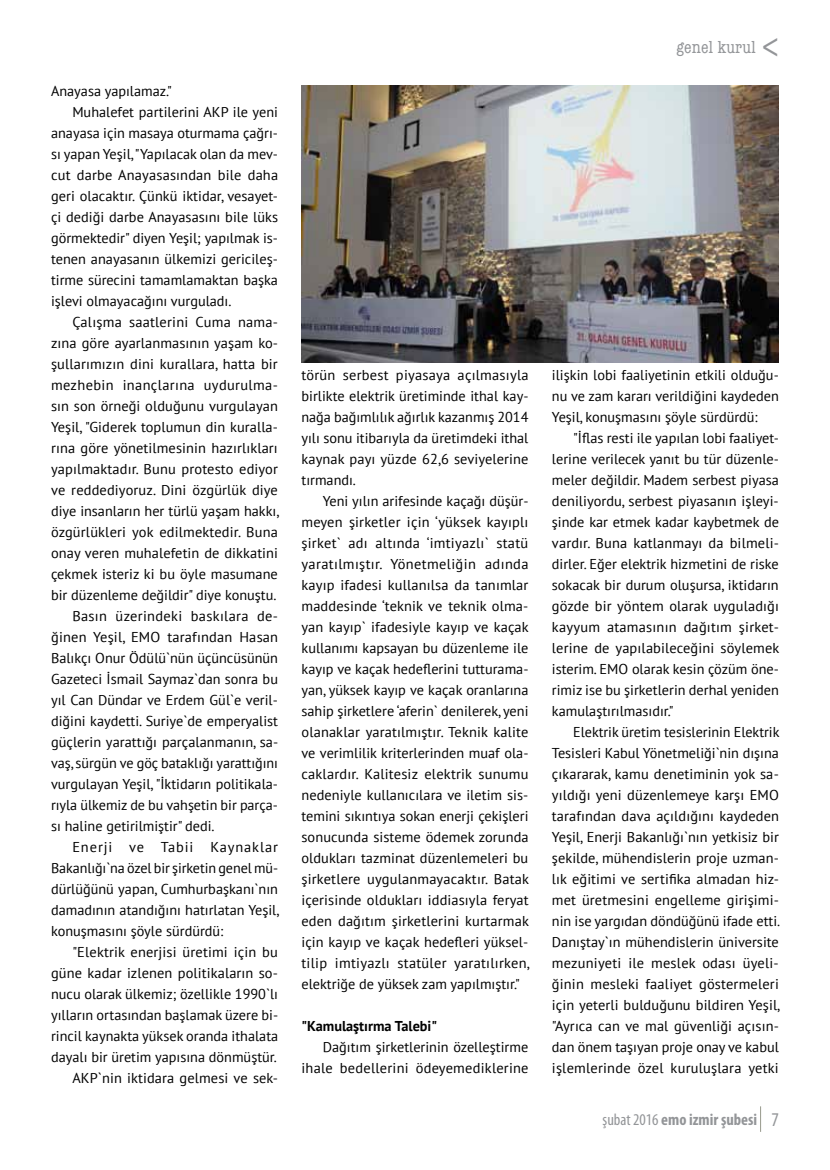
<style>
.page{position:relative;width:830px;height:1170px;background:#fff}
.page>*{position:absolute;margin:0;border:0;box-sizing:border-box;transform-origin:0 0}
.t1{font:condensed 18px "American Typewriter";letter-spacing:.01em;color:#939598}
.t2{font:700 condensed 16.5px "Myriad Pro";color:#939598}
.t3{font:14.25px/21px "PT Sans";color:#000;text-align:justify}
.t4{font:14.25px "PT Sans";letter-spacing:.025em;color:#000}
.t5{font:14.25px "PT Sans";letter-spacing:.065em;color:#000}
.t6{font:700 14.25px "PT Sans";color:#000}
.s1{font-weight:400}
.s2{font-weight:400;font-size:19.5px}
</style>
<div class="page">
<img style="left:301px;top:85px;width:477px;height:277px">
<p class="t3" style="left:51px;top:80px;width:122px">Anayasa yapılamaz."</p>
<p class="t3" style="left:72px;top:101px;width:207px">Muhalefet partilerini AKP ile yeni</p>
<p class="t3" style="left:51px;top:122px;width:228px">anayasa için masaya oturmama çağrı-</p>
<p class="t3" style="left:51px;top:143px;width:228px">sı yapan Yeşil, "Yapılacak olan da mev-</p>
<p class="t3" style="left:51px;top:164px;width:228px">cut darbe Anayasasından bile daha</p>
<p class="t3" style="left:51px;top:185px;width:228px">geri olacaktır. Çünkü iktidar, vesayet-</p>
<p class="t3" style="left:51px;top:206px;width:228px">çi dediği darbe Anayasasını bile lüks</p>
<p class="t3" style="left:51px;top:227px;width:228px">görmektedir" diyen Yeşil; yapılmak is-</p>
<p class="t3" style="left:51px;top:248px;width:228px">tenen anayasanın ülkemizi gericileş-</p>
<p class="t3" style="left:51px;top:269px;width:228px">tirme sürecini tamamlamaktan başka</p>
<p class="t3" style="left:51px;top:290px;width:182px">işlevi olmayacağını vurguladı.</p>
<p class="t3" style="left:72px;top:311px;width:207px">Çalışma saatlerini Cuma nama-</p>
<p class="t3" style="left:51px;top:332px;width:228px">zına göre ayarlanmasının yaşam ko-</p>
<p class="t3" style="left:51px;top:353px;width:228px">şullarımızın dini kurallara, hatta bir</p>
<p class="t4" style="left:51px;top:376px;width:228px">mezhebin inançlarına uydurulma-</p>
<p class="t3" style="left:51px;top:395px;width:228px">sın son örneği olduğunu vurgulayan</p>
<p class="t3" style="left:51px;top:416px;width:228px">Yeşil, "Giderek toplumun din kuralla-</p>
<p class="t3" style="left:51px;top:437px;width:228px">rına göre yönetilmesinin hazırlıkları</p>
<p class="t3" style="left:51px;top:458px;width:228px">yapılmaktadır. Bunu protesto ediyor</p>
<p class="t3" style="left:51px;top:479px;width:228px">ve reddediyoruz. Dini özgürlük diye</p>
<p class="t3" style="left:51px;top:500px;width:229px">diye insanların her türlü yaşam hakkı,</p>
<p class="t3" style="left:51px;top:521px;width:228px">özgürlükleri yok edilmektedir. Buna</p>
<p class="t3" style="left:51px;top:542px;width:228px">onay veren muhalefetin de dikkatini</p>
<p class="t3" style="left:51px;top:563px;width:228px">çekmek isteriz ki bu öyle masumane</p>
<p class="t3" style="left:51px;top:584px;width:227px">bir düzenleme değildir" diye konuştu.</p>
<p class="t4" style="left:72px;top:607px;width:207px">Basın üzerindeki baskılara de-</p>
<p class="t3" style="left:51px;top:626px;width:228px">ğinen Yeşil, EMO tarafından Hasan</p>
<p class="t3" style="left:51px;top:647px;width:228px">Balıkçı Onur Ödülü`nün üçüncüsünün</p>
<p class="t3" style="left:51px;top:668px;width:228px">Gazeteci İsmail Saymaz`dan sonra bu</p>
<p class="t3" style="left:51px;top:689px;width:228px">yıl Can Dündar ve Erdem Gül`e veril-</p>
<p class="t3" style="left:51px;top:710px;width:228px">diğini kaydetti. Suriye`de emperyalist</p>
<p class="t3" style="left:51px;top:731px;width:228px">güçlerin yarattığı parçalanmanın, sa-</p>
<p class="t3" style="left:51px;top:752px;width:228px">vaş, sürgün ve göç bataklığı yarattığını</p>
<p class="t3" style="left:51px;top:773px;width:228px">vurgulayan Yeşil, "İktidarın politikala-</p>
<p class="t3" style="left:51px;top:794px;width:228px">rıyla ülkemiz de bu vahşetin bir parça-</p>
<p class="t3" style="left:51px;top:815px;width:165px">sı haline getirilmiştir" dedi.</p>
<p class="t5" style="left:72px;top:838px;width:207px">Enerji ve Tabii Kaynaklar</p>
<p class="t3" style="left:51px;top:857px;width:228px">Bakanlığı`na özel bir şirketin genel mü-</p>
<p class="t3" style="left:51px;top:878px;width:228px">dürlüğünü yapan, Cumhurbaşkanı`nın</p>
<p class="t3" style="left:51px;top:899px;width:229px">damadının atandığını hatırlatan Yeşil,</p>
<p class="t3" style="left:51px;top:920px;width:174px">konuşmasını şöyle sürdürdü:</p>
<p class="t3" style="left:72px;top:941px;width:207px">"Elektrik enerjisi üretimi için bu</p>
<p class="t3" style="left:51px;top:962px;width:228px">güne kadar izlenen politikaların so-</p>
<p class="t3" style="left:51px;top:983px;width:228px">nucu olarak ülkemiz; özellikle 1990`lı</p>
<p class="t3" style="left:51px;top:1004px;width:228px">yılların ortasından başlamak üzere bi-</p>
<p class="t3" style="left:51px;top:1025px;width:228px">rincil kaynakta yüksek oranda ithalata</p>
<p class="t3" style="left:51px;top:1046px;width:227px">dayalı bir üretim yapısına dönmüştür.</p>
<p class="t3" style="left:72px;top:1067px;width:207px">AKP`nin iktidara gelmesi ve sek-</p>
<p class="t1" style="left:676px;top:33px;width:81px">genel kurul</p>
<p class="t3" style="left:301px;top:364px;width:228px">törün serbest piyasaya açılmasıyla birlikte elektrik üretiminde ithal kay&shy;nağa bağımlılık ağırlık kazanmış 2014 yılı sonu itibarıyla da üretimdeki ithal kaynak payı yüzde 62,6 seviyelerine tırmandı.</p>
<p class="t3" style="left:301px;top:490px;width:230px;text-indent:21px">Yeni yılın arifesinde kaçağı düşür&shy;meyen şirketler için ‘yüksek kayıplı şirket` adı altında ‘imtiyazlı` statü yaratılmıştır. Yönetmeliğin adında kayıp ifadesi kullanılsa da tanımlar maddesinde ‘teknik ve teknik olma&shy;yan kayıp` ifadesiyle kayıp ve kaçak kullanımı kapsayan bu düzenleme ile kayıp ve kaçak hedeflerini tutturama&shy;yan, yüksek kayıp ve kaçak oranlarına sahip şirketlere ‘aferin` denilerek, yeni olanaklar yaratılmıştır. Teknik kalite ve verimlilik kriterlerinden muaf ola&shy;caklardır. Kalitesiz elektrik sunumu nedeniyle kullanıcılara ve iletim sis&shy;temini sıkıntıya sokan enerji çekişleri sonucunda sisteme ödemek zorunda oldukları tazminat düzenlemeleri bu şirketlere uygulanmayacaktır. Batak içerisinde oldukları iddiasıyla feryat eden dağıtım şirketlerini kurtarmak için kayıp ve kaçak hedefleri yüksel&shy;tilip imtiyazlı statüler yaratılırken, elektriğe de yüksek zam yapılmıştır."</p>
<p class="t6" style="left:301px;top:1016px;width:137px">"Kamulaştırma Talebi"</p>
<p class="t3" style="left:301px;top:1036px;width:228px;text-align:right">Dağıtım şirketlerinin özelleştirme ihale bedellerini ödeyemediklerine</p>
<p class="t3" style="left:551px;top:364px;width:228px">ilişkin lobi faaliyetinin etkili olduğu&shy;nu ve zam kararı verildiğini kaydeden Yeşil, konuşmasını şöyle sürdürdü:</p>
<p class="t3" style="left:551px;top:427px;width:229px;text-indent:21px">"İflas resti ile yapılan lobi faaliyet&shy;lerine verilecek yanıt bu tür düzenle&shy;meler değildir. Madem serbest piyasa deniliyordu, serbest piyasanın işleyi&shy;şinde kar etmek kadar kaybetmek de vardır. Buna katlanmayı da bilmeli&shy;dirler. Eğer elektrik hizmetini de riske sokacak bir durum oluşursa, iktidarın gözde bir yöntem olarak uyguladığı kayyum atamasının dağıtım şirket&shy;lerine de yapılabileceğini söylemek isterim. EMO olarak kesin çözüm öne&shy;rimiz ise bu şirketlerin derhal yeniden kamulaştırılmasıdır."</p>
<p class="t3" style="left:551px;top:721px;width:230px;text-indent:21px">Elektrik üretim tesislerinin Elektrik Tesisleri Kabul Yönetmeliği`nin dışına çıkararak, kamu denetiminin yok sa&shy;yıldığı yeni düzenlemeye karşı EMO tarafından dava açıldığını kaydeden Yeşil, Enerji Bakanlığı`nın yetkisiz bir şekilde, mühendislerin proje uzman&shy;lık eğitimi ve sertifika almadan hiz&shy;met üretmesini engelleme girişimi&shy;nin ise yargıdan döndüğünü ifade etti.<br>Danıştay`ın mühendislerin üniversite mezuniyeti ile meslek odası üyeli&shy;ğinin mesleki faaliyet göstermeleri için yeterli bulduğunu bildiren Yeşil, "Ayrıca can ve mal güvenliği açısın&shy;dan önem taşıyan proje onay ve kabul işlemlerinde özel kuruluşlara yetki</p>
<p class="t2" style="left:602px;top:1109px;width:178px"><span class="s1">şubat 2016</span> emo izmir şubesi <span class="s2">7</span></p>
</div>
